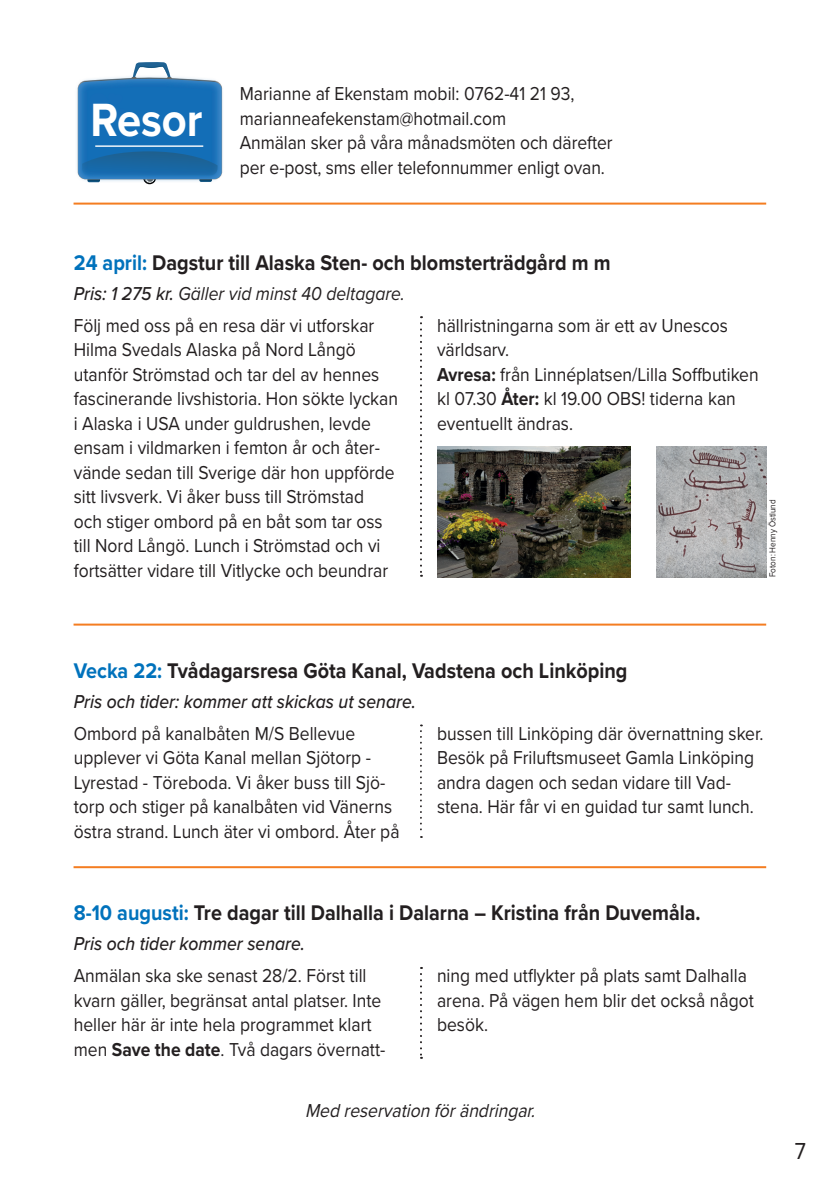
<style>
.page{position:relative;width:840px;height:1191px;background:#fff}
.page>*{position:absolute;margin:0;border:0;box-sizing:border-box;transform-origin:0 0}
.t1{font:700 48.4px "Proxima Nova";color:#fff;scale:.9 1}
.t2{font:24px "Proxima Nova";color:#231f20;scale:.9 1}
.t3{font:700 22px "Proxima Nova";color:#231f20;scale:.9 1}
.t4{font:19.4px/24.6px "Proxima Nova";color:#231f20;scale:.9 1}
.t5{font:italic 500 19.4px "Proxima Nova";color:#231f20;scale:.9 1}
.t6{font:italic 19.4px "Proxima Nova";color:#231f20;scale:.9 1}
.t7{font:9px "Proxima Nova";color:#231f20;scale:.9 1}
.s1{color:#0072bc}
.s2{font-weight:500;font-style:italic}
.s3{font-style:italic}
.s4{font-weight:700}
</style>
<div class="page">
<img style="left:76px;top:88px;width:147px;height:97px">
<svg style="left:77px;top:62px;width:145px;height:121px"></svg>
<hr style="left:95px;top:145px;width:108px;height:2px;background:#fff">
<hr style="left:73px;top:203px;width:692px;height:2px;background:#f47d21">
<hr style="left:73px;top:623px;width:692px;height:2px;background:#f47d21">
<svg style="left:420px;top:967px;width:2px;height:91px"></svg>
<hr style="left:73px;top:866px;width:692px;height:2px;background:#f47d21">
<svg style="left:420px;top:316px;width:2px;height:261px"></svg>
<svg style="left:420px;top:724px;width:1px;height:114px"></svg>
<img style="left:437px;top:447px;width:193px;height:130px">
<img style="left:656px;top:447px;width:109px;height:130px">
<h1 class="t1" style="left:90px;top:84px;width:126px">Resor</h1>
<p class="t4" style="left:240px;top:81px;width:415px">Marianne af Ekenstam mobil: 0762-41 21 93, marianneafekenstam@hotmail.com<br>Anmälan sker på våra månadsmöten och därefter per e-post, sms eller telefonnummer enligt ovan.--</p>
<p class="t3" style="left:74px;top:246px;width:597px"><span class="s1">24 april:</span> Dagstur till Alaska Sten- och blomsterträdgård m m</p>
<p class="t4" style="left:74px;top:277px;width:369px;line-height:31.6px"><span class="s2">Pris: 1 275 kr.</span> <span class="s3">Gäller vid minst 40 deltagare.<br></span>Följ med oss på en resa där vi utforskar</p>
<p class="t4" style="left:74px;top:336px;width:362px">Hilma Svedals Alaska på Nord Långö utanför Strömstad och tar del av hennes fascinerande livshistoria. Hon sökte lyckan i Alaska i USA under guldrushen, levde ensam i vildmarken i femton år och åter&shy;vände sedan till Sverige där hon uppförde sitt livsverk. Vi åker buss till Strömstad<br>och stiger ombord på en båt som tar oss till Nord Långö. Lunch i Strömstad och vi fortsätter vidare till Vitlycke och beundrar</p>
<p class="t4" style="left:437px;top:312px;width:359px">hällristningarna som är ett av Unescos världsarv.<br><span class="s4">Avresa:</span> från Linnéplatsen/Lilla Soffbutiken kl 07.30 <span class="s4">Åter:</span> kl 19.00 OBS! tiderna kan eventuellt ändras.</p>
<p class="t7" style="left:765px;top:577px;width:88px;rotate:-90deg">Foton: Henny Östlund</p>
<p class="t3" style="left:74px;top:654px;width:616px"><span class="s1">Vecka 22:</span> Tvådagarsresa Göta Kanal, Vadstena och Linköping</p>
<p class="t5" style="left:74px;top:687px;width:381px">Pris och tider: kommer att skickas ut senare.</p>
<p class="t4" style="left:74px;top:720px;width:363px">Ombord på kanalbåten M/S Bellevue upplever vi Göta Kanal mellan Sjötorp - Lyrestad - Töreboda. Vi åker buss till Sjö&shy;torp och stiger på kanalbåten vid Vänerns östra strand. Lunch äter vi ombord. Åter på</p>
<p class="t4" style="left:437px;top:720px;width:364px">bussen till Linköping där övernattning sker.<br>Besök på Friluftsmuseet Gamla Linköping andra dagen och sedan vidare till Vad&shy;stena. Här får vi en guidad tur samt lunch.</p>
<p class="t3" style="left:74px;top:896px;width:697px"><span class="s1">8-10 augusti:</span> Tre dagar till Dalhalla i Dalarna – Kristina från Duvemåla.</p>
<p class="t5" style="left:74px;top:929px;width:258px">Pris och tider kommer senare.</p>
<p class="t4" style="left:74px;top:962px;width:347px">Anmälan ska ske senast 28/2. Först till kvarn gäller, begränsat antal platser. Inte heller här är inte hela programmet klart men <span class="s4">Save the date</span>. Två dagars övernatt-</p>
<p class="t4" style="left:437px;top:962px;width:353px">ning med utflykter på plats samt Dalhalla arena. På vägen hem blir det också något besök.</p>
<p class="t6" style="left:305px;top:1096px;width:263px">Medreservationförändringar.</p>
<p class="t2" style="left:794px;top:1133px;width:14px">7</p>
</div>
